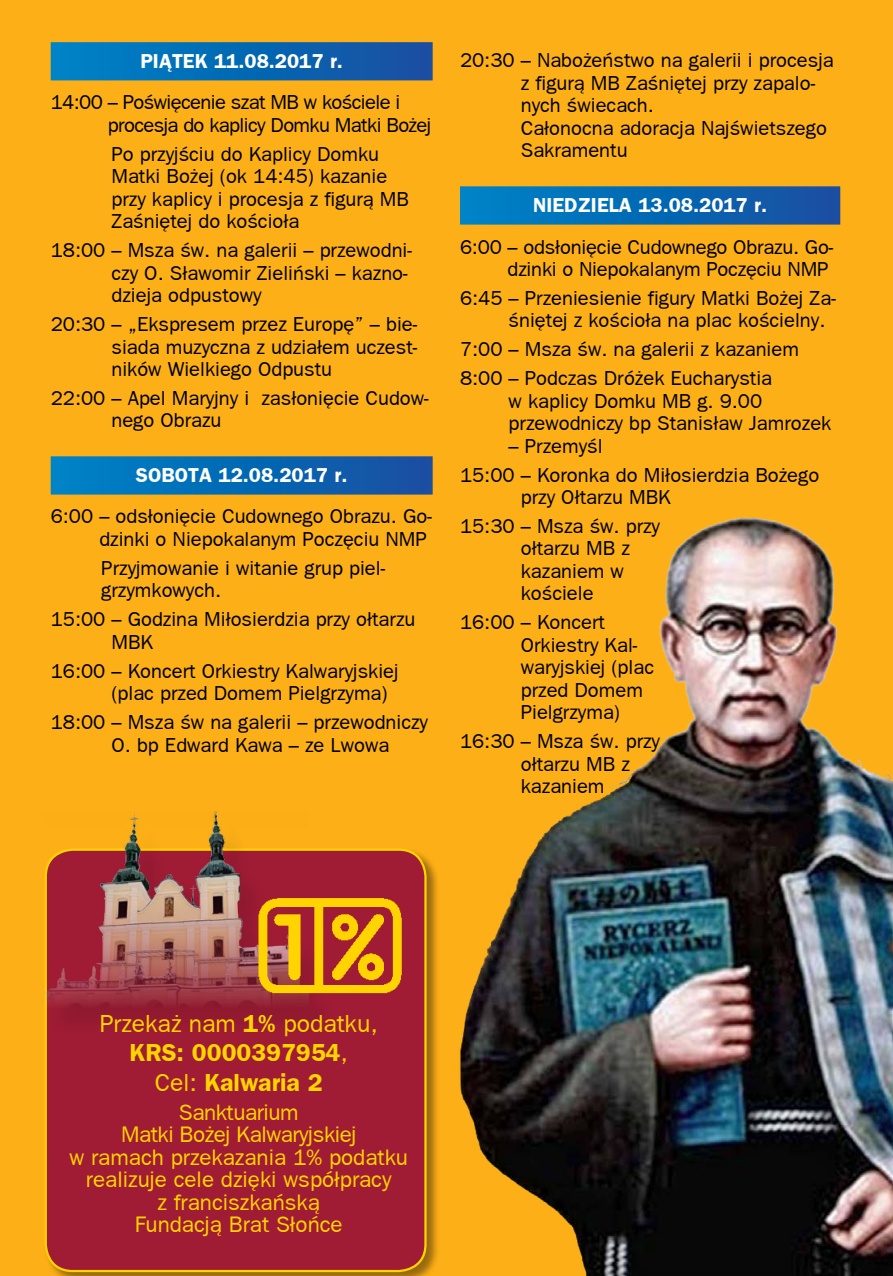
<style>
.page{position:relative;width:893px;height:1276px;background:#fcaf17}
.page>*{position:absolute;margin:0;border:0;box-sizing:border-box;transform-origin:0 0}
.t1{font:700 24.75px/29.7px "Frankfurt Gothic";color:#ffd400;text-align:center}
.t2{font:22.5px/22.5px "Frankfurt Gothic";color:#ffd400;text-align:center}
.t3{font:20.25px/22.5px "Frankfurt Gothic";color:#000}
.t4{font:20.25px/22.5px "Frankfurt Gothic";letter-spacing:-.03em;color:#000}
.t5{font:700 20.25px "Frankfurt Gothic";color:#fff}
.s1{font-weight:400}
</style>
<div class="page">
<div style="left:51px;top:42px;width:382px;height:38px;background:linear-gradient(to right,#0084c7,#164ea1)"></div>
<div style="left:51px;top:456px;width:382px;height:38px;background:linear-gradient(to right,#0084c7,#164ea1)"></div>
<div style="left:46px;top:849px;width:379px;height:422px;background:#a01c35;border-radius:27px"></div>
<div style="left:49px;top:817px;width:287px;height:218px;background:#000;opacity:.1"></div>
<img style="left:45px;top:811px;width:264px;height:196px">
<img style="left:252px;top:894px;width:150px;height:103px">
<div style="left:460px;top:186px;width:380px;height:39px;background:linear-gradient(to right,#0084c7,#164ea1)"></div>
<img style="left:427px;top:437px;width:466px;height:839px">
<p class="t5" style="left:140px;top:49px;width:204px">PIĄTEK 11.08.2017 r.</p>
<p class="t4" style="left:108px;top:91px;width:325px;text-indent:-57px">14:00 – Poświęcenie szat MB w kościele i procesja do kaplicy Domku Matki Bożej</p>
<p class="t3" style="left:111px;top:142px;width:299px">Po przyjściu do Kaplicy Domku<br>Matki Bożej (ok 14:45) kazanie przy kaplicy i procesja z figurą MB<br>Zaśniętej do kościoła</p>
<p class="t3" style="left:111px;top:239px;width:302px;text-indent:-61px">18:00 – Msza św. na galerii – przewodni&shy;czy O. Sławomir Zieliński – kazno&shy;dzieja odpustowy</p>
<p class="t3" style="left:111px;top:313px;width:307px;text-align:justify;text-indent:-61px">20:30 – „Ekspresem przez Europę” – bie&shy;siada muzyczna z udziałem uczest&shy;ników Wielkiego Odpustu</p>
<p class="t3" style="left:111px;top:386px;width:319px;text-indent:-61px">22:00 – Apel Maryjny i zasłonięcie Cudow&shy;nego Obrazu</p>
<p class="t5" style="left:136px;top:463px;width:213px">SOBOTA 12.08.2017 r.</p>
<p class="t3" style="left:51px;top:505px;width:383px;text-align:right">6:00 – odsłonięcie Cudownego Obrazu. Go&shy;dzinki o Niepokalanym Poczęciu NMP</p>
<p class="t3" style="left:101px;top:556px;width:285px">Przyjmowanie i witanie grup piel&shy;grzymkowych.</p>
<p class="t3" style="left:111px;top:608px;width:305px;text-indent:-61px">15:00 – Godzina Miłosierdzia przy ołtarzu<br>MBK</p>
<p class="t3" style="left:111px;top:659px;width:289px;text-indent:-61px">16:00 – Koncert Orkiestry Kalwaryjskiej (plac przed Domem Pielgrzyma)</p>
<p class="t3" style="left:111px;top:711px;width:318px;text-indent:-61px">18:00 – Msza św na galerii – przewodniczy<br>O. bp Edward Kawa – ze Lwowa</p>
<p class="t3" style="left:521px;top:49px;width:314px;text-indent:-61px">20:30 – Nabożeństwo na galerii i procesja z figurą MB Zaśniętej przy zapalo&shy;nych świecach.<br>Całonocna adoracja Najświetszego<br>Sakramentu</p>
<p class="t5" style="left:533px;top:193px;width:236px">NIEDZIELA 13.08.2017 r.</p>
<p class="t3" style="left:460px;top:235px;width:375px;text-align:right">6:00 – odsłonięcie Cudownego Obrazu. Go&shy;dzinki o Niepokalanym Poczęciu NMP</p>
<p class="t3" style="left:509px;top:286px;width:329px;text-indent:-49px">6:45 – Przeniesienie figury Matki Bożej Za&shy;śniętej z kościoła na plac kościelny.</p>
<p class="t3" style="left:460px;top:335px;width:340px;line-height:28.8px">7:00 – Msza św. na galerii z kazaniem<br>8:00 – Podczas Dróżek Eucharystia</p>
<p class="t3" style="left:509px;top:389px;width:324px">w kaplicy Domku MB g. 9.00 przewodniczy bp Stanisław Jamrozek</p>
<p class="t3" style="left:460px;top:431px;width:361px;line-height:28.8px;text-indent:49px">– Przemyśl<br>15:00 – Koronka do Miłosierdzia Bożego</p>
<p class="t3" style="left:460px;top:482px;width:212px;line-height:28.8px;text-indent:61px">przy Ołtarzu MBK<br>15:30 – Msza św. przy</p>
<p class="t3" style="left:521px;top:537px;width:111px">ołtarzu MB z kazaniem w kościele</p>
<p class="t3" style="left:521px;top:611px;width:135px;text-indent:-61px">16:00 – Koncert<br>Orkiestry Kal&shy;waryjskiej (plac przed Domem<br>Pielgrzyma)</p>
<p class="t3" style="left:521px;top:730px;width:141px;text-indent:-61px">16:30 – Msza św. przy ołtarzu MB z kazaniem</p>
<p class="t1" style="left:100px;top:1008px;width:280px"><span class="s1">Przekaż nam</span> 1% <span class="s1">podatku,<br></span>KRS: 0000397954<span class="s1">,<br>Cel:</span> Kalwaria 2</p>
<p class="t2" style="left:69px;top:1100px;width:340px">Sanktuarium<br>Matki Bożej Kalwaryjskiej<br>w ramach przekazania 1% podatku realizuje cele dzięki współpracy<br>z franciszkańską<br>Fundacją Brat Słońce</p>
</div>
